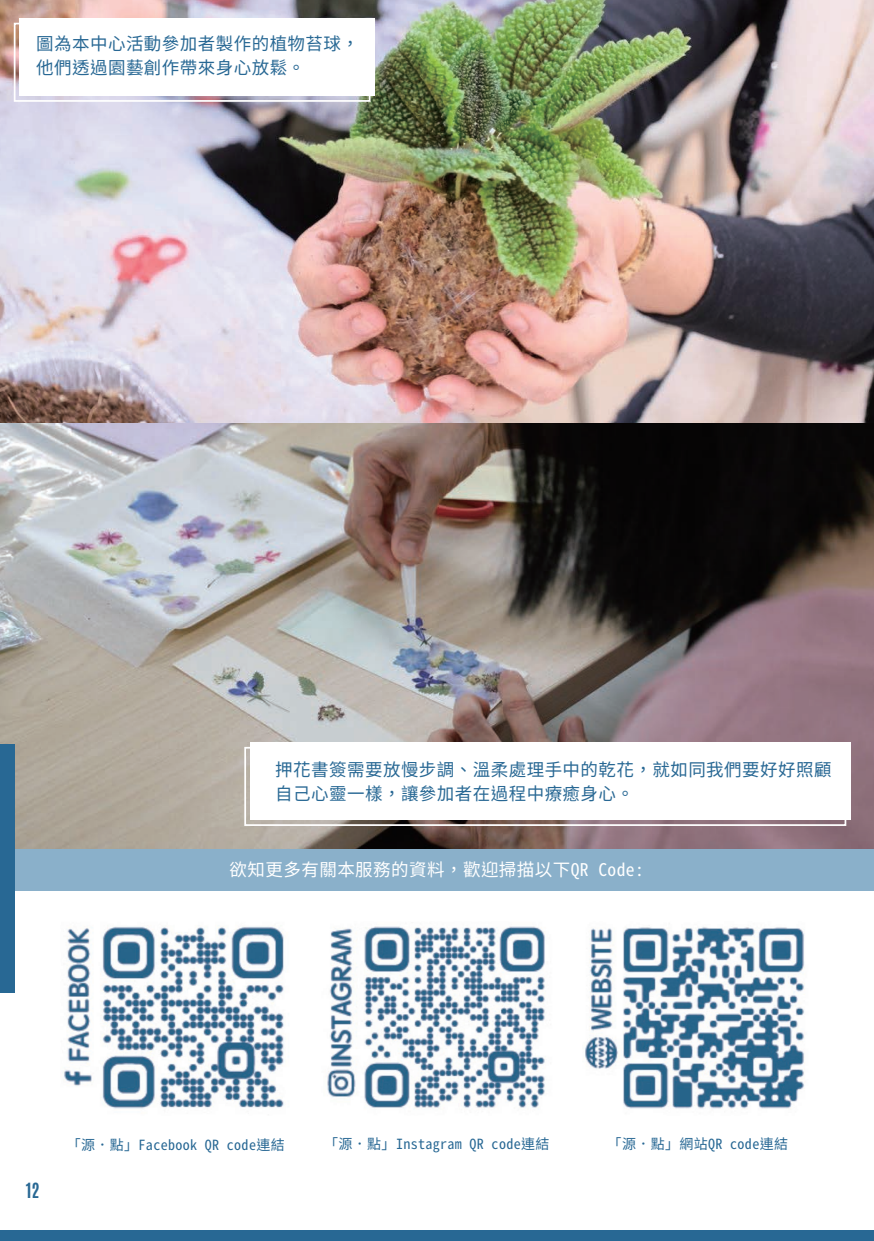
<style>
.page{position:relative;width:874px;height:1241px;background:#fff}
.page>*{position:absolute;margin:0;border:0;box-sizing:border-box;transform-origin:0 0}
.t1{font:17.5px/24.5px "Noto Sans Mono CJ Ktc";letter-spacing:.025em;color:#286894}
.t2{font:17.5px "Noto Sans Mono CJ Ktc";letter-spacing:.025em;color:#fff}
.t3{font:700 17.5px "Antonio";color:#286894}
.t4{font:14px "Noto Sans Mono CJ Ktc";letter-spacing:.025em;color:#286894}
</style>
<div class="page">
<div style="left:0;top:847px;width:873px;height:43px;background:#8ab0ca"></div>
<div style="left:0;top:1230px;width:873px;height:10px;background:#286894"></div>
<img style="left:0;top:0;width:873px;height:847px">
<div style="left:250px;top:742px;width:600px;height:77px;background:#fff"></div>
<div style="left:244px;top:746px;width:601px;height:79px;border:2px solid #fff"></div>
<div style="left:0;top:744px;width:15px;height:248px;background:#286894"></div>
<div style="left:20px;top:18px;width:355px;height:78px;background:#fff"></div>
<div style="left:14px;top:23px;width:356px;height:79px;border:2px solid #fff"></div>
<img style="left:327px;top:926px;width:218px;height:183px">
<img style="left:64px;top:926px;width:220px;height:183px">
<img style="left:585px;top:927px;width:220px;height:182px">
<p class="t1" style="left:36px;top:31px;width:324px">圖為本中心活動參加者製作的植物苔球，他們透過園藝創作帶來身心放鬆。</p>
<p class="t1" style="left:275px;top:757px;width:557px">押花書簽需要放慢步調、溫柔處理手中的乾花，就如同我們要好好照顧自己心靈一樣，讓參加者在過程中療癒身心。</p>
<p class="t2" style="left:229px;top:859px;width:415px">欲知更多有關本服務的資料，歡迎掃描以下QR Code:</p>
<p class="t3" style="left:26px;top:1176px;width:15px">12</p>
<p class="t4" style="left:67px;top:1136px;width:219px">「源．點」Facebook QR code連結</p>
<p class="t4" style="left:324px;top:1136px;width:227px">「源．點」Instagram QR code連結</p>
<p class="t4" style="left:607px;top:1136px;width:182px">「源．點」網站QR code連結</p>
</div>
